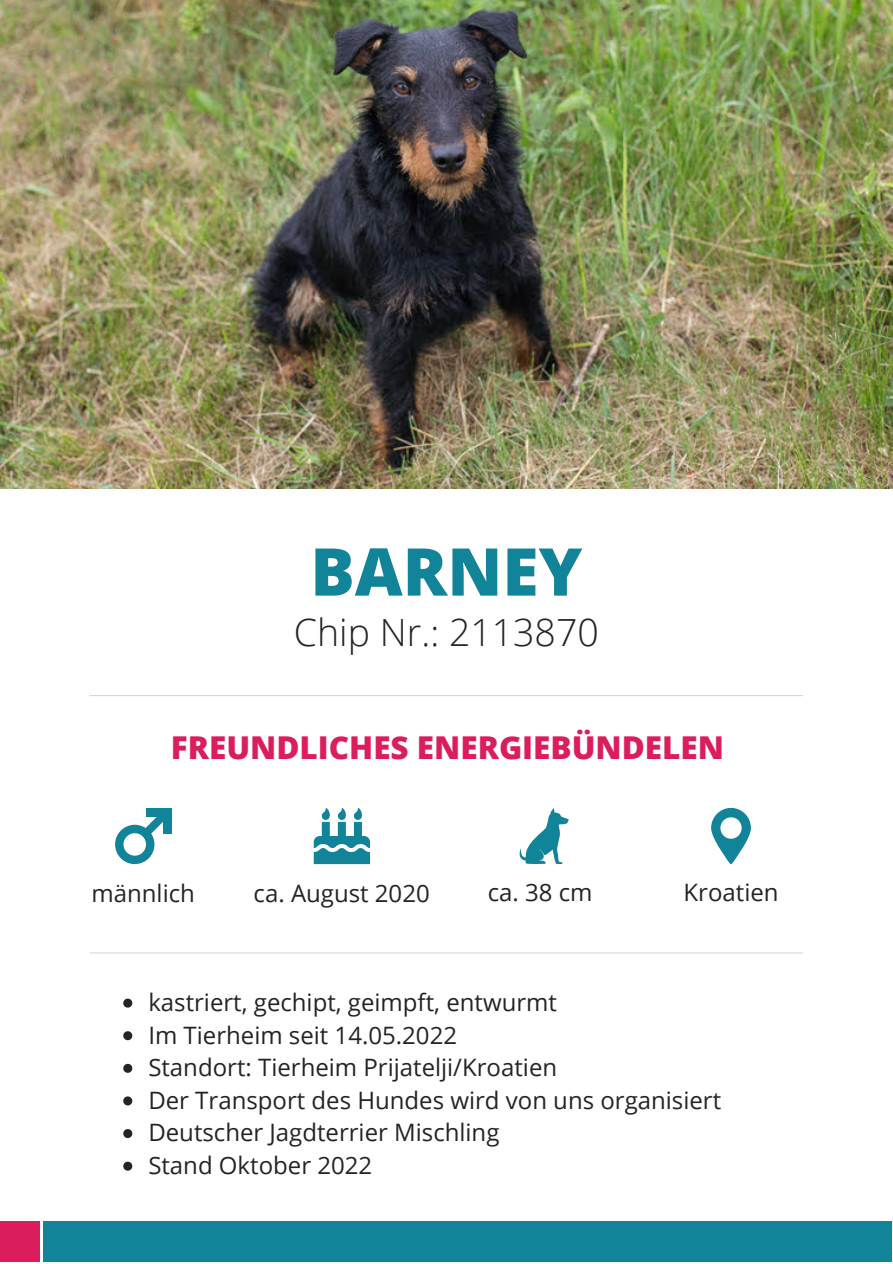
<style>
.page{position:relative;width:893px;height:1264px;background:#fff}
.page>*{position:absolute;margin:0;border:0;box-sizing:border-box;transform-origin:0 0}
.t1{font:800 66px "Open Sans";color:#128499}
.t2{font:300 37.5px "Open Sans";color:#262422}
.t3{font:800 31.5px "Open Sans";color:#db1d5d}
.t4{font:24px/32.5px "Open Sans";color:#262422}
</style>
<div class="page">
<hr style="left:90px;top:695px;width:712px;height:1px;background:#d5d9dc">
<svg style="left:314px;top:808px;width:56px;height:56px"></svg>
<svg style="left:519px;top:808px;width:50px;height:56px"></svg>
<svg style="left:711px;top:807px;width:39px;height:57px"></svg>
<hr style="left:90px;top:952px;width:712px;height:1px;background:#d5d9dc">
<img style="left:0;top:0;width:892px;height:489px">
<div style="left:43px;top:1221px;width:849px;height:41px;background:#128499"></div>
<svg style="left:123px;top:998px;width:9px;height:9px"></svg>
<svg style="left:123px;top:1031px;width:9px;height:9px"></svg>
<svg style="left:123px;top:1063px;width:9px;height:9px"></svg>
<svg style="left:123px;top:1096px;width:9px;height:9px"></svg>
<svg style="left:123px;top:1129px;width:9px;height:8px"></svg>
<svg style="left:123px;top:1161px;width:9px;height:9px"></svg>
<div style="left:0;top:1221px;width:39px;height:41px;background:#db1d5d"></div>
<svg style="left:115px;top:816px;width:56px;height:48px"></svg>
<div style="left:163px;top:807px;width:8px;height:26px;background:#128499"></div>
<div style="left:146px;top:807px;width:25px;height:9px;background:#128499"></div>
<h1 class="t1" style="left:310px;top:525px;width:273px">BARNEY</h1>
<h2 class="t2" style="left:294px;top:606px;width:306px">Chip Nr.: 2113870</h2>
<h3 class="t3" style="left:171px;top:725px;width:554px">FREUNDLICHES ENERGIEBÜNDELEN</h3>
<p class="t4" style="left:91px;top:875px;width:105px">männlich</p>
<p class="t4" style="left:253px;top:875px;width:178px">ca. August 2020</p>
<p class="t4" style="left:487px;top:875px;width:106px">ca. 38 cm</p>
<p class="t4" style="left:683px;top:875px;width:96px">Kroatien</p>
<p class="t4" style="left:148px;top:985px;width:574px">kastriert, gechipt, geimpft, entwurmt<br>Im Tierheim seit 14.05.2022<br>Standort: Tierheim Prijatelji/Kroatien<br>Der Transport des Hundes wird von uns organisiert Deutscher Jagdterrier Mischling<br>Stand Oktober 2022</p>
</div>
